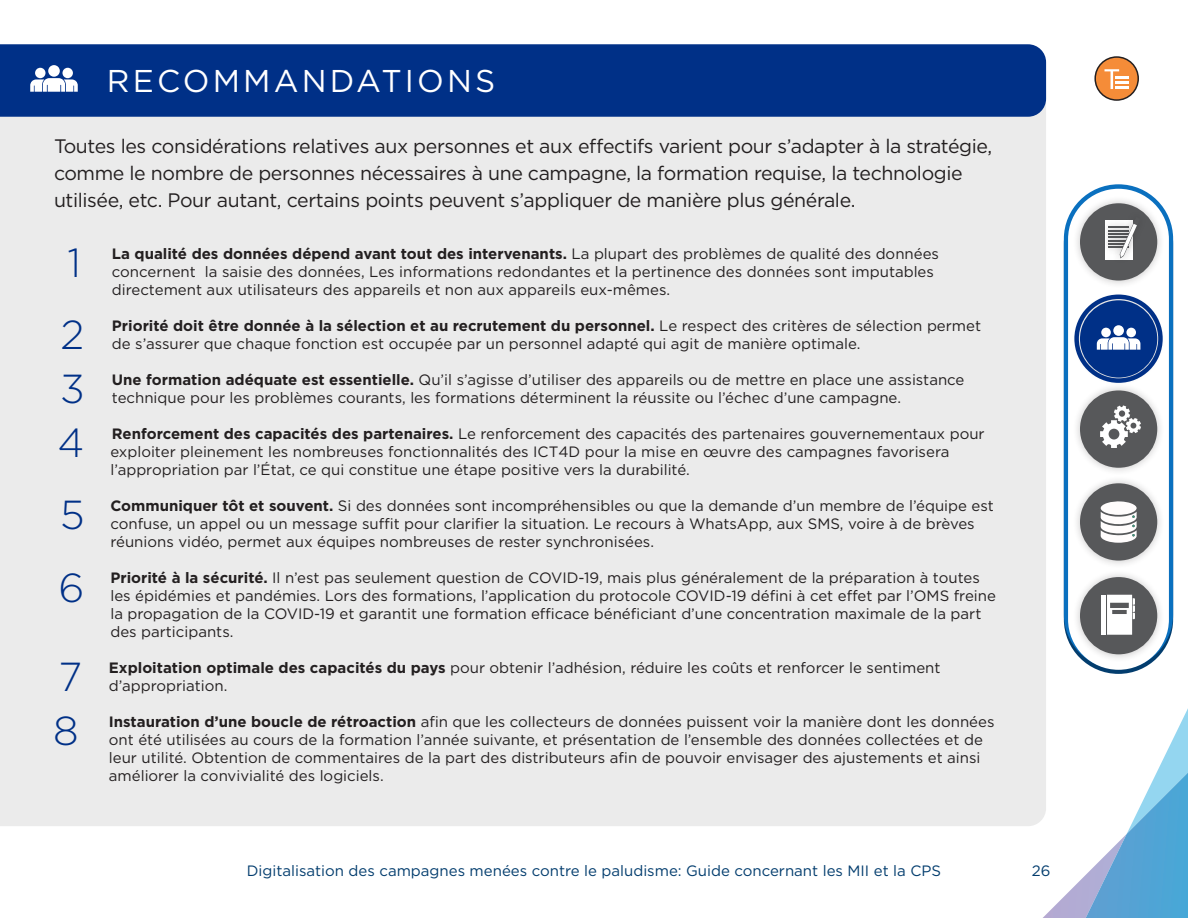
<style>
.page{position:relative;width:1188px;height:918px;background:#fff}
.page>*{position:absolute;margin:0;border:0;box-sizing:border-box;transform-origin:0 0}
.t1{font:300 40.5px "Gotham";color:#003087}
.t2{font:31.5px "Gotham";letter-spacing:.1em;color:#fff}
.t3{font:19.5px/27px "Gotham";letter-spacing:-.02em;color:#231f20}
.t4{font:15px/18px "Gotham";color:#231f20}
.t5{font:15px "Gotham";color:#033d6e}
.s1{font-weight:700}
</style>
<div class="page">
<div style="left:1064px;top:184px;width:109px;height:485px;background:#0a70bf;border-radius:55px"></div>
<div style="left:1068px;top:189px;width:101px;height:481px;background:#fff;border-radius:50px"></div>
<div style="left:1072px;top:292px;width:93px;height:93px;background:#231f20;opacity:.25"></div>
<div style="left:1080px;top:300px;width:77px;height:78px;background:#003087;border-radius:50%"></div>
<div style="left:1101px;top:328px;width:10px;height:9px;background:#fff;border-radius:50%"></div>
<div style="left:1126px;top:328px;width:10px;height:9px;background:#fff;border-radius:50%"></div>
<svg style="left:1097px;top:337px;width:43px;height:13px"></svg>
<div style="left:1113px;top:325px;width:11px;height:11px;background:#fff;border-radius:50%"></div>
<div style="left:1072px;top:195px;width:93px;height:93px;background:#231f20;opacity:.25"></div>
<div style="left:1080px;top:203px;width:77px;height:78px;background:#57585a;border-radius:50%"></div>
<div style="left:1105px;top:220px;width:28px;height:39px;background:#fff"></div>
<div style="left:1102px;top:218px;width:34px;height:19px;background:#231f20;opacity:.25"></div>
<div style="left:1102px;top:222px;width:34px;height:18px;background:#231f20;opacity:.25"></div>
<div style="left:1102px;top:225px;width:34px;height:18px;background:#231f20;opacity:.25"></div>
<div style="left:1102px;top:228px;width:34px;height:19px;background:#231f20;opacity:.25"></div>
<div style="left:1102px;top:231px;width:34px;height:19px;background:#231f20;opacity:.25"></div>
<div style="left:1102px;top:235px;width:34px;height:18px;background:#231f20;opacity:.25"></div>
<div style="left:1102px;top:238px;width:34px;height:18px;background:#231f20;opacity:.25"></div>
<div style="left:1112px;top:210px;width:36px;height:55px;background:#231f20;opacity:.25"></div>
<svg style="left:1109px;top:217px;width:31px;height:41px"></svg>
<div style="left:0;top:117px;width:1046px;height:709px;background:#ebebeb"></div>
<div style="left:0;top:44px;width:1046px;height:73px;background:#003087"></div>
<div style="left:35px;top:68px;width:11px;height:10px;background:#fff;border-radius:50%"></div>
<div style="left:62px;top:68px;width:11px;height:10px;background:#fff;border-radius:50%"></div>
<svg style="left:30px;top:78px;width:48px;height:14px"></svg>
<div style="left:48px;top:65px;width:12px;height:12px;background:#fff;border-radius:50%"></div>
<div style="left:1074px;top:295px;width:89px;height:88px;border:4px solid #003087;border-radius:50%"></div>
<div style="left:1095px;top:57px;width:43px;height:43px;background:#f58c38;border-radius:50%"></div>
<div style="left:1094px;top:56px;width:45px;height:45px;border:2px solid #231f20;border-radius:50%"></div>
<svg style="left:1105px;top:69px;width:14px;height:20px"></svg>
<hr style="left:1115px;top:76px;width:14px;height:3px;background:#fff">
<hr style="left:1115px;top:81px;width:14px;height:3px;background:#fff">
<hr style="left:1115px;top:86px;width:14px;height:3px;background:#fff">
<div style="left:1072px;top:475px;width:93px;height:93px;background:#231f20;opacity:.25"></div>
<div style="left:1080px;top:483px;width:77px;height:78px;background:#57585a;border-radius:50%"></div>
<svg style="left:1100px;top:501px;width:37px;height:42px"></svg>
<div style="left:1072px;top:569px;width:93px;height:93px;background:#231f20;opacity:.25"></div>
<div style="left:1080px;top:577px;width:77px;height:77px;background:#57585a;border-radius:50%"></div>
<svg style="left:1031px;top:595px;width:157px;height:323px"></svg>
<div style="left:1072px;top:382px;width:93px;height:94px;background:#231f20;opacity:.25"></div>
<div style="left:1080px;top:390px;width:77px;height:78px;background:#57585a;border-radius:50%"></div>
<svg style="left:1100px;top:405px;width:41px;height:43px"></svg>
<p class="t2" style="left:107px;top:61px;width:390px">RECOMMANDATIONS</p>
<p class="t3" style="left:54px;top:133px;width:940px">Toutes les considérations relatives aux personnes et aux effectifs varient pour s’adapter à la stratégie, comme le nombre de personnes nécessaires à une campagne, la formation requise, la technologie utilisée, etc. Pour autant, certains points peuvent s’appliquer de manière plus générale.</p>
<p class="t1" style="left:68px;top:237px;width:15px">1</p>
<p class="t4" style="left:112px;top:244px;width:829px"><span class="s1">La qualité des données dépend avant tout des intervenants.</span> La plupart des problèmes de qualité des données concernent la saisie des données, Les informations redondantes et la pertinence des données sont imputables directement aux utilisateurs des appareils et non aux appareils eux-mêmes.</p>
<p class="t4" style="left:112px;top:316px;width:871px"><span class="s1">Priorité doit être donnée à la sélection et au recrutement du personnel.</span> Le respect des critères de sélection permet de s’assurer que chaque fonction est occupée par un personnel adapté qui agit de manière optimale.</p>
<p class="t4" style="left:112px;top:370px;width:854px"><span class="s1">Une formation adéquate est essentielle.</span> Qu’il s’agisse d’utiliser des appareils ou de mettre en place une assistance technique pour les problèmes courants, les formations déterminent la réussite ou l’échec d’une campagne.</p>
<p class="t4" style="left:110px;top:424px;width:876px"><span class="s1">Renforcement des capacités des partenaires.</span> Le renforcement des capacités des partenaires gouvernementaux pour exploiter pleinement les nombreuses fonctionnalités des ICT4D pour la mise en œuvre des campagnes favorisera l’appropriation par l’État, ce qui constitue une étape positive vers la durabilité.</p>
<p class="t4" style="left:110px;top:496px;width:885px"><span class="s1">Communiquer tôt et souvent.</span> Si des données sont incompréhensibles ou que la demande d’un membre de l’équipe est confuse, un appel ou un message suffit pour clarifier la situation. Le recours à WhatsApp, aux SMS, voire à de brèves réunions vidéo, permet aux équipes nombreuses de rester synchronisées.</p>
<p class="t4" style="left:110px;top:568px;width:887px"><span class="s1">Priorité à la sécurité.</span> Il n’est pas seulement question de COVID-19, mais plus généralement de la préparation à toutes les épidémies et pandémies. Lors des formations, l’application du protocole COVID-19 défini à cet effet par l’OMS freine la propagation de la COVID-19 et garantit une formation efficace bénéficiant d’une concentration maximale de la part des participants.</p>
<p class="t4" style="left:109px;top:658px;width:833px"><span class="s1">Exploitation optimale des capacités du pays</span> pour obtenir l’adhésion, réduire les coûts et renforcer le sentiment d’appropriation.</p>
<p class="t4" style="left:109px;top:712px;width:887px"><span class="s1">Instauration d’une boucle de rétroaction</span> afin que les collecteurs de données puissent voir la manière dont les données ont été utilisées au cours de la formation l’année suivante, et présentation de l’ensemble des données collectées et de leur utilité. Obtention de commentaires de la part des distributeurs afin de pouvoir envisager des ajustements et ainsi améliorer la convivialité des logiciels.</p>
<p class="t1" style="left:61px;top:309px;width:25px">2</p>
<p class="t1" style="left:60px;top:363px;width:26px">3</p>
<p class="t1" style="left:58px;top:417px;width:28px">4</p>
<p class="t1" style="left:60px;top:489px;width:26px">5</p>
<p class="t1" style="left:59px;top:562px;width:28px">6</p>
<p class="t1" style="left:59px;top:651px;width:25px">7</p>
<p class="t1" style="left:53px;top:705px;width:27px">8</p>
<p class="t5" style="left:247px;top:861px;width:696px">Digitalisation des campagnes menées contre le paludisme: Guide concernant les MII et la CPS</p>
<p class="t5" style="left:1032px;top:861px;width:20px">26</p>
</div>
